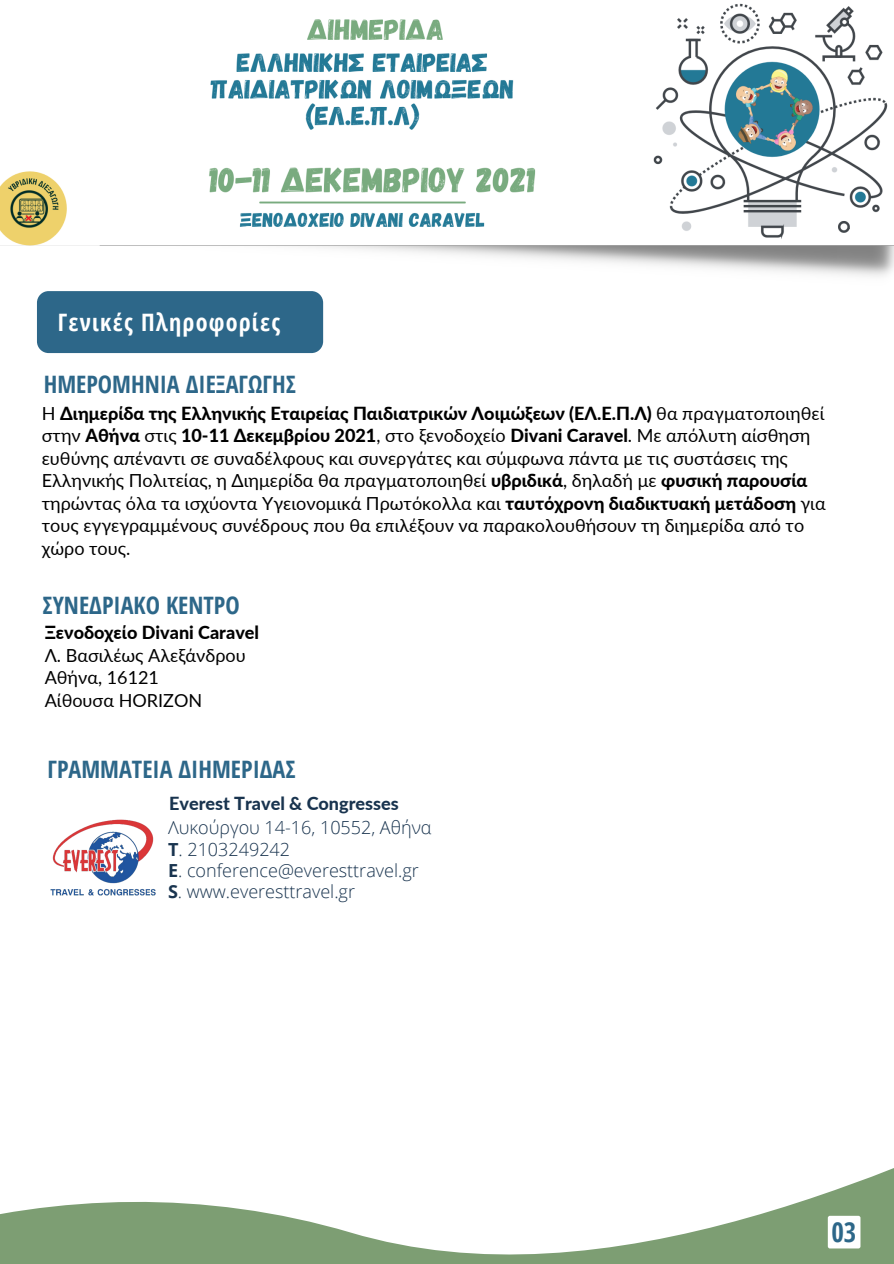
<style>
.page{position:relative;width:894px;height:1264px;background:#fff}
.page>*{position:absolute;margin:0;border:0;box-sizing:border-box;transform-origin:0 0}
.t1{font:700 27px "Open Sans Condensed";color:#2d6789}
.t2{font:700 24px "Open Sans Condensed";color:#2d6789}
.t3{font:700 24px "Open Sans Condensed";letter-spacing:.05em;color:#fff}
.t4{font:18px/22.5px "Lato";color:#000}
.t5{font:300 18px "Open Sans";color:#19344f}
.t6{font:800 18px "Lato";color:#19344f}
.t7{font:800 18px "Lato";color:#000}
.s1{font-weight:800}
.s2{font-weight:700}
</style>
<div class="page">
<svg style="left:0;top:1168px;width:893px;height:95px"></svg>
<div style="left:37px;top:291px;width:286px;height:62px;background:#2d6789;border-radius:12px"></div>
<img style="left:50px;top:819px;width:106px;height:77px">
<div style="left:827px;top:1215px;width:33px;height:33px;background:#fff;border-radius:2px"></div>
<img style="left:0;top:3px;width:893px;height:274px">
<p class="t3" style="left:58px;top:305px;width:224px">Γενικές Πληροφορίες</p>
<p class="t2" style="left:44px;top:367px;width:254px">ΗΜΕΡΟΜΗΝΙΑ ΔΙΕΞΑΓΩΓΗΣ</p>
<p class="t4" style="left:42px;top:401px;width:785px">Η <span class="s1">Διημερίδα της Ελληνικής Εταιρείας Παιδιατρικών Λοιμώξεων (ΕΛ.Ε.Π.Λ)</span> θα πραγματοποιηθεί στην <span class="s1">Αθήνα</span> στις <span class="s1">10-11 Δεκεμβρίου 2021</span>, στο ξενοδοχείο <span class="s1">Divani Caravel</span>. Με απόλυτη αίσθηση ευθύνης απέναντι σε συναδέλφους και συνεργάτες και σύμφωνα πάντα με τις συστάσεις της Ελληνικής Πολιτείας, η Διημερίδα θα πραγματοποιηθεί <span class="s1">υβριδικά</span>, δηλαδή με <span class="s1">φυσική παρουσία </span>τηρώντας όλα τα ισχύοντα Υγειονομικά Πρωτόκολλα και <span class="s1">ταυτόχρονη διαδικτυακή μετάδοση</span> για τους εγγεγραμμένους συνέδρους που θα επιλέξουν να παρακολουθήσουν τη διημερίδα από το χώρο τους.</p>
<p class="t2" style="left:42px;top:588px;width:199px">ΣΥΝΕΔΡΙΑΚΟ ΚΕΝΤΡΟ</p>
<p class="t7" style="left:45px;top:621px;width:216px">Ξενοδοχείο Divani Caravel</p>
<p class="t4" style="left:45px;top:643px;width:202px">Λ. Βασιλέως Αλεξάνδρου</p>
<p class="t4" style="left:45px;top:666px;width:116px">Αθήνα, 16121</p>
<p class="t4" style="left:45px;top:688px;width:159px">Αίθουσα HORIZON</p>
<p class="t2" style="left:47px;top:752px;width:250px">ΓΡΑΜΜΑΤΕΙΑ ΔΙΗΜΕΡΙΔΑΣ</p>
<p class="t6" style="left:169px;top:791px;width:231px">Everest Travel &amp; Congresses</p>
<p class="t5" style="left:168px;top:815px;width:265px">Λυκούργου 14-16, 10552, Αθήνα</p>
<p class="t5" style="left:168px;top:836px;width:124px"><span class="s2">T</span>. 2103249242</p>
<p class="t5" style="left:168px;top:857px;width:252px"><span class="s2">E</span>. conference@everesttravel.gr</p>
<p class="t5" style="left:168px;top:879px;width:188px"><span class="s2">S</span>. www.everesttravel.gr</p>
<p class="t1" style="left:831px;top:1213px;width:26px">03</p>
</div>
